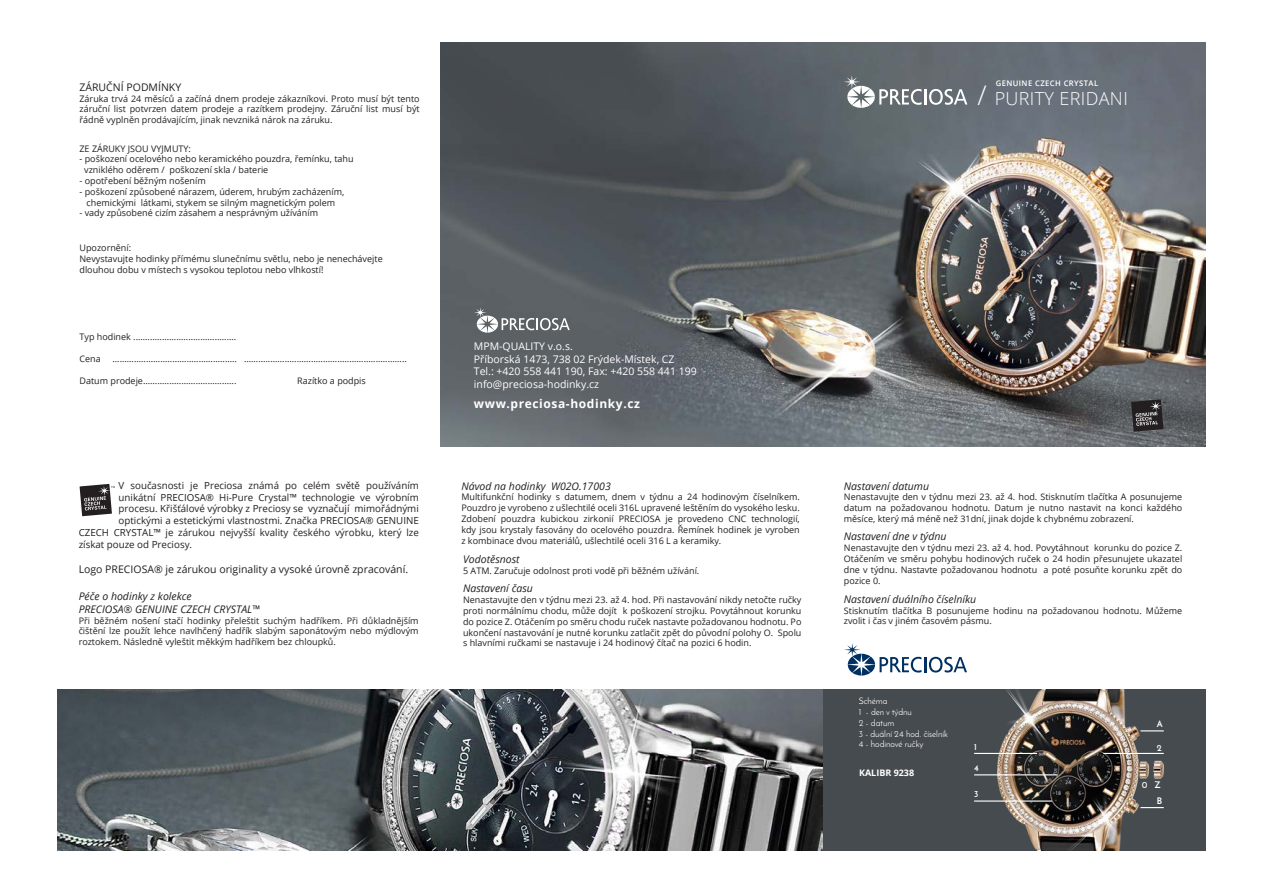
<style>
.page{position:relative;width:1263px;height:893px;background:#fff}
.page>*{position:absolute;margin:0;border:0;box-sizing:border-box;transform-origin:0 0}
.t1{font:300 18px "Open Sans";letter-spacing:.02em;color:#fff}
.t2{font:700 12px "Open Sans";letter-spacing:.05em;color:#fff}
.t3{font:italic 10.5px "Open Sans";color:#231f20}
.t4{font:10.5px "Open Sans";color:#fff}
.t5{font:10.5px "Open Sans";color:#231f20}
.t6{font:9.75px "Open Sans";color:#231f20}
.t7{font:9px/10.8px "Open Sans";color:#231f20;text-align:justify}
.t8{font:9px "Josefin Sans";color:#fff}
.t9{font:700 9px "Open Sans";color:#fff}
.t10{font:700 9px "Josefin Sans";color:#fff}
.t11{font:600 7.65px "Open Sans";letter-spacing:.05em;color:#fff}
.s1{font-size:27px}
</style>
<div class="page">
<img style="left:441px;top:43px;width:764px;height:403px">
<svg style="left:1131px;top:399px;width:35px;height:33px"></svg>
<svg style="left:844px;top:75px;width:123px;height:33px"></svg>
<svg style="left:474px;top:307px;width:96px;height:26px;background:#7e8285"></svg>
<svg style="left:844px;top:643px;width:123px;height:32px"></svg>
<svg style="left:80px;top:484px;width:35px;height:32px"></svg>
<div style="left:823px;top:689px;width:382px;height:161px;background:#464b4f"></div>
<img style="left:997px;top:689px;width:153px;height:161px">
<img style="left:1153px;top:760px;width:11px;height:19px">
<hr style="left:974px;top:800px;width:78px;height:2px;background:#fff">
<hr style="left:974px;top:774px;width:83px;height:1px;background:#fff">
<hr style="left:974px;top:753px;width:63px;height:1px;background:#fff">
<hr style="left:1103px;top:753px;width:61px;height:1px;background:#fff">
<svg style="left:1140px;top:730px;width:24px;height:1px"></svg>
<svg style="left:1140px;top:807px;width:24px;height:1px"></svg>
<img style="left:57px;top:689px;width:766px;height:161px">
<p class="t5" style="left:80px;top:80px;width:103px">ZÁRUČNÍ PODMÍNKY</p>
<p class="t7" style="left:80px;top:93px;width:342px">Záruka trvá 24 měsíců a začíná dnem prodeje zákazníkovi. Proto musí být tento záruční list potvrzen datem prodeje a razítkem prodejny. Záruční list musí být řádně vyplněn prodávajícím, jinak nevzniká nárok na záruku.</p>
<p class="t7" style="left:80px;top:143px;width:113px">ZE ZÁRUKY JSOU VYJMUTY:</p>
<p class="t7" style="left:80px;top:153px;width:276px">- poškození ocelového nebo keramického pouzdra, řemínku, tahu</p>
<p class="t7" style="left:84px;top:164px;width:186px">vzniklého oděrem / poškození skla / baterie</p>
<p class="t7" style="left:80px;top:175px;width:128px">- opotřebení běžným nošením</p>
<p class="t7" style="left:80px;top:186px;width:266px">- poškození způsobené nárazem, úderem, hrubým zacházením,</p>
<p class="t7" style="left:87px;top:197px;width:250px">chemickými látkami, stykem se silným magnetickým polem</p>
<p class="t7" style="left:80px;top:207px;width:240px">- vady způsobené cizím zásahem a nesprávným užíváním</p>
<p class="t7" style="left:80px;top:242px;width:53px">Upozornění:</p>
<p class="t7" style="left:80px;top:253px;width:305px">Nevystavujte hodinky přímému slunečnímu světlu, nebo je nenechávejte</p>
<p class="t7" style="left:80px;top:264px;width:245px">dlouhou dobu v místech s vysokou teplotou nebo vlhkostí!</p>
<p class="t7" style="left:80px;top:331px;width:158px">Typ hodinek ...........................................</p>
<p class="t7" style="left:80px;top:353px;width:23px">Cena</p>
<p class="t7" style="left:112px;top:353px;width:296px">.................................................... ....................................................................</p>
<p class="t7" style="left:80px;top:375px;width:158px">Datum prodeje.......................................</p>
<p class="t7" style="left:297px;top:375px;width:70px">Razítko a podpis</p>
<p class="t6" style="left:119px;top:479px;width:302px">V současnosti je Preciosa známá po celém světě používáním</p>
<p class="t6" style="left:119px;top:490px;width:302px">unikátní PRECIOSA® Hi-Pure Crystal™ technologie ve výrobním</p>
<p class="t6" style="left:119px;top:502px;width:302px">procesu. Křišťálové výrobky z Preciosy se vyznačují mimořádnými</p>
<p class="t6" style="left:119px;top:514px;width:302px">optickými a estetickými vlastnostmi. Značka PRECIOSA® GENUINE</p>
<p class="t6" style="left:79px;top:526px;width:342px">CZECH CRYSTAL™ je zárukou nejvyšší kvality českého výrobku, který lze</p>
<p class="t6" style="left:79px;top:537px;width:115px">získat pouze od Preciosy.</p>
<p class="t5" style="left:79px;top:562px;width:331px">Logo PRECIOSA® je zárukou originality a vysoké úrovně zpracování.</p>
<p class="t3" style="left:79px;top:589px;width:115px">Péče o hodinky z kolekce</p>
<p class="t3" style="left:79px;top:602px;width:183px">PRECIOSA® GENUINE CZECH CRYSTAL™</p>
<p class="t7" style="left:79px;top:615px;width:341px">Při běžném nošení stačí hodinky přeleštit suchým hadříkem. Při důkladnějším čištění lze použít lehce navlhčený hadřík slabým saponátovým nebo mýdlovým roztokem. Následně vyleštit měkkým hadříkem bez chloupků.</p>
<p class="t4" style="left:474px;top:339px;width:100px">MPM-QUALITY v.o.s.</p>
<p class="t4" style="left:474px;top:352px;width:202px">Příborská 1473, 738 02 Frýdek-Místek, CZ</p>
<p class="t4" style="left:474px;top:364px;width:224px">Tel.: +420 558 441 190, Fax: +420 558 441 199</p>
<p class="t4" style="left:474px;top:377px;width:127px">info@preciosa-hodinky.cz</p>
<p class="t2" style="left:474px;top:395px;width:168px">www.preciosa-hodinky.cz</p>
<p class="t3" style="left:461px;top:479px;width:151px">Návod na hodinky W02O.17003</p>
<p class="t7" style="left:461px;top:491px;width:340px">Multifunkční hodinky s datumem, dnem v týdnu a 24 hodinovým číselníkem.<br>Pouzdro je vyrobeno z ušlechtilé oceli 316L upravené leštěním do vysokého lesku.<br>Zdobení pouzdra kubickou zirkonií PRECIOSA je provedeno CNC technologií, kdy jsou krystaly fasovány do ocelového pouzdra. Řemínek hodinek je vyroben z kombinace dvou materiálů, ušlechtilé oceli 316 L a keramiky.</p>
<p class="t3" style="left:463px;top:581px;width:71px">Nastavení času</p>
<p class="t7" style="left:463px;top:594px;width:340px">Nenastavujte den v týdnu mezi 23. až 4. hod. Při nastavování nikdy netočte ručky proti normálnímu chodu, může dojít k poškození strojku. Povytáhnout korunku do pozice Z. Otáčením po směru chodu ruček nastavte požadovanou hodnotu. Po ukončení nastavování je nutné korunku zatlačit zpět do původní polohy O. Spolu s hlavními ručkami se nastavuje i 24 hodinový čítač na pozici 6 hodin.</p>
<p class="t3" style="left:463px;top:552px;width:58px">Vodotěsnost</p>
<p class="t7" style="left:463px;top:565px;width:238px">5 ATM. Zaručuje odolnost proti vodě při běžném užívání.</p>
<p class="t11" style="left:996px;top:78px;width:104px">GENUINE CZECH CRYSTAL</p>
<p class="t1" style="left:977px;top:86px;width:152px"><span class="s1">/</span> PURITY ERIDANI</p>
<p class="t3" style="left:844px;top:479px;width:87px">Nastavení datumu</p>
<p class="t7" style="left:844px;top:491px;width:340px">Nenastavujte den v týdnu mezi 23. až 4. hod. Stisknutím tlačítka A posunujeme datum na požadovanou hodnotu. Datum je nutno nastavit na konci každého měsíce, který má méně než 31dní, jinak dojde k chybnému zobrazení.</p>
<p class="t3" style="left:844px;top:529px;width:104px">Nastavení dne v týdnu</p>
<p class="t7" style="left:844px;top:542px;width:340px">Nenastavujte den v týdnu mezi 23. až 4. hod. Povytáhnout korunku do pozice Z.<br>Otáčením ve směru pohybu hodinových ruček o 24 hodin přesunujete ukazatel dne v týdnu. Nastavte požadovanou hodnotu a poté posuňte korunku zpět do pozice 0.</p>
<p class="t3" style="left:844px;top:592px;width:134px">Nastavení duálního číselníku</p>
<p class="t7" style="left:844px;top:605px;width:340px">Stisknutím tlačítka B posunujeme hodinu na požadovanou hodnotu. Můžeme zvolit i čas v jiném časovém pásmu.</p>
<p class="t8" style="left:859px;top:696px;width:30px">Schéma</p>
<p class="t8" style="left:859px;top:706px;width:55px">1 - den v týdnu</p>
<p class="t8" style="left:859px;top:717px;width:37px">2 - datum</p>
<p class="t8" style="left:859px;top:728px;width:90px">3 - duální 24 hod. číselník</p>
<p class="t8" style="left:859px;top:739px;width:66px">4 - hodinové ručky</p>
<p class="t10" style="left:974px;top:741px;width:4px">1</p>
<p class="t10" style="left:1157px;top:742px;width:6px">2</p>
<p class="t10" style="left:1157px;top:718px;width:7px">A</p>
<p class="t9" style="left:859px;top:767px;width:57px">KALIBR 9238</p>
<p class="t10" style="left:974px;top:762px;width:6px">4</p>
<p class="t10" style="left:974px;top:788px;width:6px">3</p>
<p class="t10" style="left:1142px;top:779px;width:7px">0</p>
<p class="t10" style="left:1155px;top:779px;width:7px">Z</p>
<p class="t10" style="left:1157px;top:795px;width:7px">B</p>
</div>
